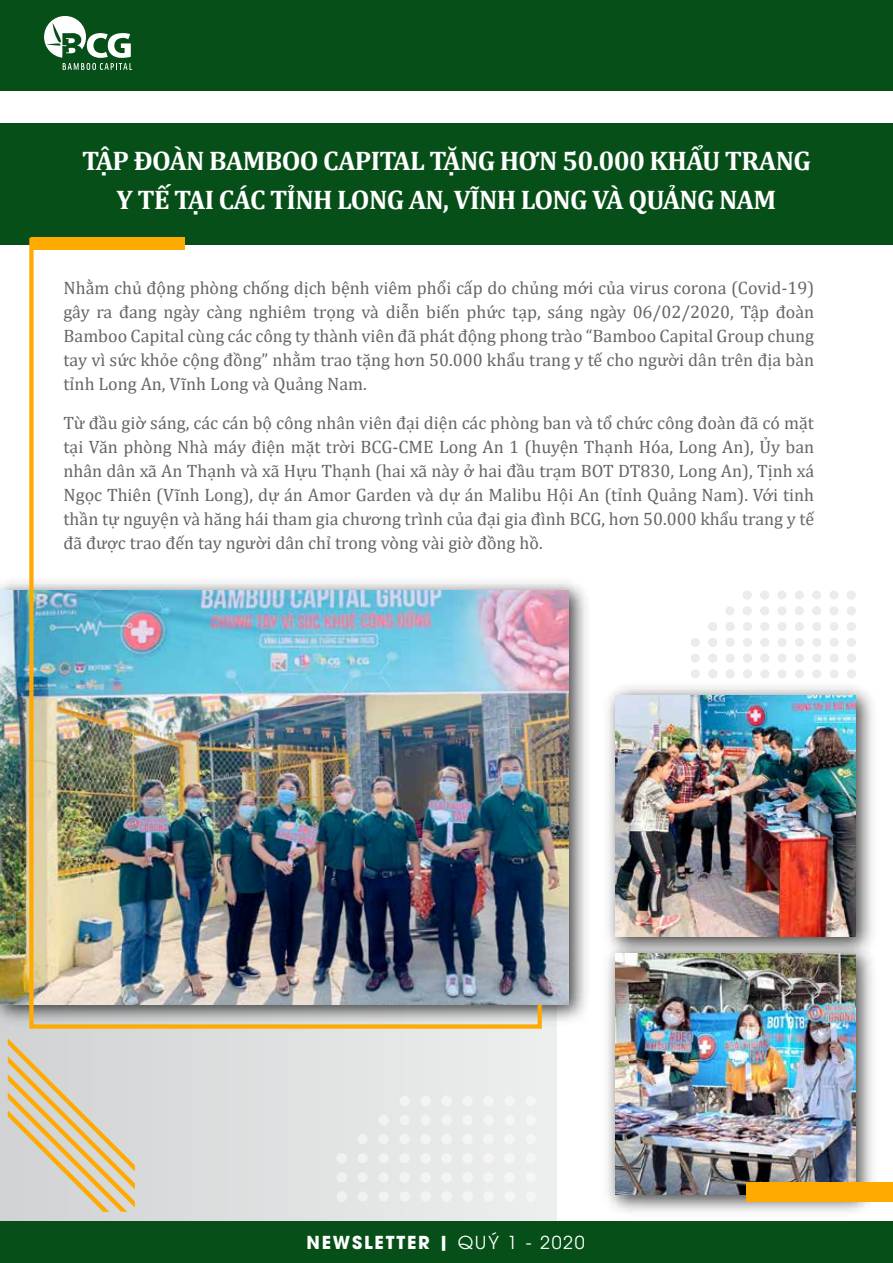
<style>
.page{position:relative;width:893px;height:1263px;background:#fff}
.page>*{position:absolute;margin:0;border:0;box-sizing:border-box;transform-origin:0 0}
.t1{font:700 27px/39px "Cambria";letter-spacing:-.025em;color:#fff;text-align:center}
.t2{font:18px/24px "Cambria";color:#666;text-align:justify}
.t3{font:700 17.7px "UTM Avo";letter-spacing:.1em;color:#fff}
.s1{font-weight:400}
</style>
<div class="page">
<div style="left:0;top:603px;width:557px;height:635px;background:linear-gradient(to right,#d1d2d3,#edeeee)"></div>
<img style="left:0;top:581px;width:586px;height:521px">
<img style="left:0;top:591px;width:568px;height:414px">
<img style="left:544px;top:581px;width:329px;height:412px">
<img style="left:615px;top:695px;width:241px;height:56px">
<img style="left:597px;top:751px;width:276px;height:461px">
<img style="left:615px;top:954px;width:241px;height:241px">
<svg style="left:830px;top:591px;width:8px;height:8px"></svg>
<svg style="left:812px;top:591px;width:9px;height:8px"></svg>
<svg style="left:795px;top:591px;width:9px;height:8px"></svg>
<svg style="left:778px;top:591px;width:8px;height:8px"></svg>
<svg style="left:760px;top:591px;width:9px;height:8px"></svg>
<svg style="left:743px;top:591px;width:9px;height:8px"></svg>
<svg style="left:830px;top:606px;width:8px;height:9px"></svg>
<svg style="left:812px;top:606px;width:9px;height:9px"></svg>
<svg style="left:795px;top:606px;width:9px;height:9px"></svg>
<svg style="left:778px;top:606px;width:8px;height:9px"></svg>
<svg style="left:760px;top:606px;width:9px;height:9px"></svg>
<svg style="left:743px;top:606px;width:9px;height:9px"></svg>
<svg style="left:726px;top:606px;width:8px;height:9px"></svg>
<div style="left:830px;top:591px;width:8px;height:8px;background:#ececec;border-radius:50%"></div>
<div style="left:812px;top:591px;width:9px;height:8px;background:#ececec;border-radius:50%"></div>
<div style="left:795px;top:591px;width:9px;height:8px;background:#ececec;border-radius:50%"></div>
<div style="left:778px;top:591px;width:8px;height:8px;background:#ececec;border-radius:50%"></div>
<div style="left:760px;top:591px;width:9px;height:8px;background:#ececec;border-radius:50%"></div>
<div style="left:743px;top:591px;width:9px;height:8px;background:#ececec;border-radius:50%"></div>
<svg style="left:847px;top:591px;width:9px;height:8px"></svg>
<div style="left:830px;top:606px;width:8px;height:9px;background:#ececec;border-radius:50%"></div>
<div style="left:812px;top:606px;width:9px;height:9px;background:#ececec;border-radius:50%"></div>
<div style="left:795px;top:606px;width:9px;height:9px;background:#ececec;border-radius:50%"></div>
<div style="left:778px;top:606px;width:8px;height:9px;background:#ececec;border-radius:50%"></div>
<div style="left:760px;top:606px;width:9px;height:9px;background:#ececec;border-radius:50%"></div>
<div style="left:743px;top:606px;width:9px;height:9px;background:#ececec;border-radius:50%"></div>
<div style="left:726px;top:606px;width:8px;height:9px;background:#ececec;border-radius:50%"></div>
<svg style="left:847px;top:606px;width:9px;height:9px"></svg>
<svg style="left:708px;top:622px;width:130px;height:9px"></svg>
<svg style="left:847px;top:622px;width:9px;height:9px"></svg>
<svg style="left:691px;top:638px;width:9px;height:9px"></svg>
<svg style="left:708px;top:638px;width:131px;height:9px"></svg>
<svg style="left:847px;top:638px;width:9px;height:9px"></svg>
<svg style="left:691px;top:654px;width:9px;height:8px"></svg>
<svg style="left:708px;top:654px;width:131px;height:8px"></svg>
<svg style="left:847px;top:654px;width:9px;height:8px"></svg>
<svg style="left:691px;top:669px;width:9px;height:9px"></svg>
<svg style="left:708px;top:669px;width:131px;height:9px"></svg>
<svg style="left:847px;top:669px;width:9px;height:9px"></svg>
<svg style="left:8px;top:1038px;width:127px;height:174px;background:#dbceb2"></svg>
<div style="left:0;top:0;width:893px;height:91px;background:#074f18"></div>
<svg style="left:44px;top:16px;width:88px;height:54px"></svg>
<div style="left:0;top:124px;width:893px;height:121px;background:#074f18"></div>
<div style="left:746px;top:1182px;width:147px;height:20px;background:#fa0"></div>
<div style="left:0;top:1221px;width:893px;height:42px;background:#074f18"></div>
<img style="left:27px;top:237px;width:517px;height:794px">
<svg style="left:504px;top:1096px;width:11px;height:10px"></svg>
<svg style="left:483px;top:1096px;width:11px;height:10px"></svg>
<svg style="left:462px;top:1096px;width:11px;height:10px"></svg>
<svg style="left:441px;top:1096px;width:11px;height:10px"></svg>
<svg style="left:420px;top:1096px;width:11px;height:10px"></svg>
<svg style="left:399px;top:1096px;width:11px;height:10px"></svg>
<svg style="left:504px;top:1115px;width:11px;height:10px"></svg>
<svg style="left:483px;top:1115px;width:11px;height:10px"></svg>
<svg style="left:462px;top:1115px;width:11px;height:10px"></svg>
<svg style="left:441px;top:1115px;width:11px;height:10px"></svg>
<svg style="left:420px;top:1115px;width:11px;height:10px"></svg>
<svg style="left:399px;top:1115px;width:11px;height:10px"></svg>
<svg style="left:378px;top:1115px;width:11px;height:10px"></svg>
<div style="left:504px;top:1096px;width:11px;height:10px;background:#f4f5f5;border-radius:50%"></div>
<div style="left:483px;top:1096px;width:11px;height:10px;background:#f4f4f4;border-radius:50%"></div>
<div style="left:462px;top:1096px;width:11px;height:10px;background:#f3f4f4;border-radius:50%"></div>
<div style="left:441px;top:1096px;width:11px;height:10px;background:#f3f3f3;border-radius:50%"></div>
<div style="left:420px;top:1096px;width:11px;height:10px;background:#f2f3f3;border-radius:50%"></div>
<div style="left:399px;top:1096px;width:11px;height:10px;background:#f2f2f2;border-radius:50%"></div>
<svg style="left:525px;top:1096px;width:11px;height:10px"></svg>
<div style="left:504px;top:1115px;width:11px;height:10px;background:#f4f5f5;border-radius:50%"></div>
<div style="left:483px;top:1115px;width:11px;height:10px;background:#f4f4f4;border-radius:50%"></div>
<div style="left:462px;top:1115px;width:11px;height:10px;background:#f3f4f4;border-radius:50%"></div>
<div style="left:441px;top:1115px;width:11px;height:10px;background:#f3f3f3;border-radius:50%"></div>
<div style="left:420px;top:1115px;width:11px;height:10px;background:#f2f3f3;border-radius:50%"></div>
<div style="left:399px;top:1115px;width:11px;height:10px;background:#f2f2f2;border-radius:50%"></div>
<div style="left:378px;top:1115px;width:11px;height:10px;background:#f1f1f2;border-radius:50%"></div>
<svg style="left:525px;top:1115px;width:11px;height:10px"></svg>
<svg style="left:357px;top:1134px;width:158px;height:10px"></svg>
<svg style="left:525px;top:1134px;width:11px;height:10px"></svg>
<svg style="left:336px;top:1153px;width:11px;height:10px"></svg>
<svg style="left:357px;top:1153px;width:158px;height:10px"></svg>
<svg style="left:525px;top:1153px;width:11px;height:10px"></svg>
<svg style="left:336px;top:1172px;width:11px;height:11px"></svg>
<svg style="left:357px;top:1172px;width:158px;height:11px"></svg>
<svg style="left:525px;top:1172px;width:11px;height:11px"></svg>
<svg style="left:336px;top:1191px;width:11px;height:11px"></svg>
<svg style="left:357px;top:1191px;width:158px;height:11px"></svg>
<svg style="left:525px;top:1191px;width:11px;height:11px"></svg>
<h1 class="t1" style="left:82px;top:140px;width:730px">TẬP ĐOÀN BAMBOO CAPITAL TẶNG HƠN 50.000 KHẨU TRANG<br>Y TẾ TẠI CÁC TỈNH LONG AN, VĨNH LONG VÀ QUẢNG NAM</h1>
<p class="t2" style="left:64px;top:275px;width:752px">Nhằm chủ động phòng chống dịch bệnh viêm phổi cấp do chủng mới của virus corona (Covid-19) gây ra đang ngày càng nghiêm trọng và diễn biến phức tạp, sáng ngày 06/02/2020, Tập đoàn Bamboo Capital cùng các công ty thành viên đã phát động phong trào “Bamboo Capital Group chung tay vì sức khỏe cộng đồng” nhằm trao tặng hơn 50.000 khẩu trang y tế cho người dân trên địa bàn tỉnh Long An, Vĩnh Long và Quảng Nam.</p>
<p class="t2" style="left:64px;top:410px;width:752px">Từ đầu giờ sáng, các cán bộ công nhân viên đại diện các phòng ban và tổ chức công đoàn đã có mặt tại Văn phòng Nhà máy điện mặt trời BCG-CME Long An 1 (huyện Thạnh Hóa, Long An), Ủy ban nhân dân xã An Thạnh và xã Hựu Thạnh (hai xã này ở hai đầu trạm BOT DT830, Long An), Tịnh xá Ngọc Thiên (Vĩnh Long), dự án Amor Garden và dự án Malibu Hội An (tỉnh Quảng Nam). Với tinh thần tự nguyện và hăng hái tham gia chương trình của đại gia đình BCG, hơn 50.000 khẩu trang y tế đã được trao đến tay người dân chỉ trong vòng vài giờ đồng hồ.</p>
<p class="t3" style="left:307px;top:1227px;width:280px">NEWSLETTER | <span class="s1">QUÝ 1 - 2020</span></p>
</div>
